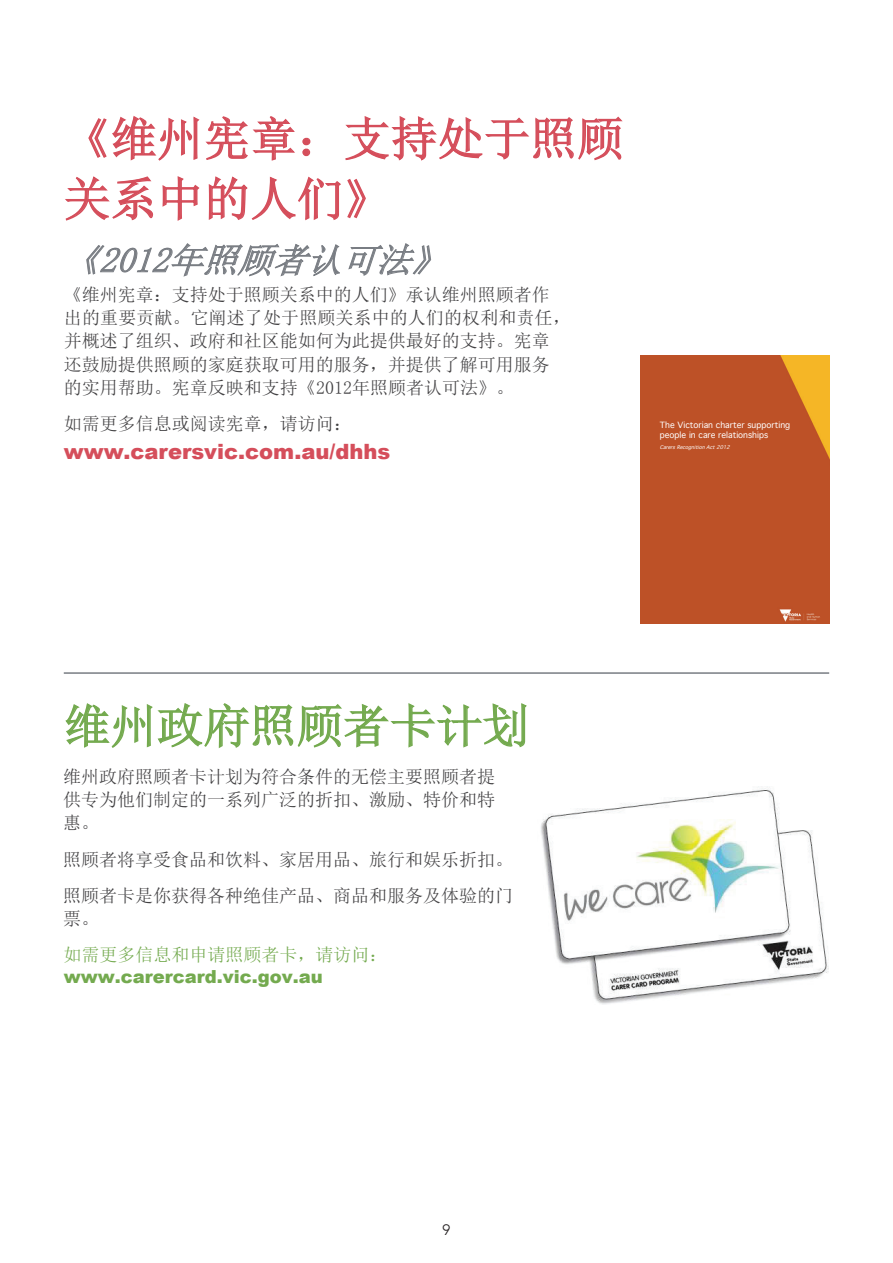
<style>
.page{position:relative;width:893px;height:1263px;background:#fff}
.page>*{position:absolute;margin:0;border:0;box-sizing:border-box;transform-origin:0 0}
.t1{font:46.5px/60.3px "Sim Sun";letter-spacing:.005em;color:#d54e5b}
.t2{font:46.5px "Sim Sun";letter-spacing:.005em;color:#74aa4f}
.t3{font:italic 34.5px "Sim Sun";color:#797d83}
.t4{font:900 21px "Arial";color:#d54e5b}
.t5{font:18px/23.4px "Sim Sun";color:#414042}
.t6{font:900 18px "Arial";color:#74aa4f}
.t7{font:18px "Sim Sun";color:#74aa4f}
.t8{font:300 15px "Avenir";color:#231f20}
.t9{font:8.25px/9.6px "Geneva";color:#fff}
.t10{font:italic 4.95px "Geneva";color:#fff}
</style>
<div class="page">
<img style="left:541px;top:786px;width:287px;height:219px">
<hr style="left:64px;top:672px;width:765px;height:2px;background:#787d83">
<div style="left:640px;top:355px;width:189px;height:268px;background:#bd5127"></div>
<h1 class="t1" style="left:64px;top:108px;width:561px">《维州宪章：支持处于照顾关系中的人们》</h1>
<h2 class="t3" style="left:64px;top:243px;width:394px">《2012年照顾者认可法》</h2>
<p class="t5" style="left:64px;top:282px;width:508px">《维州宪章：支持处于照顾关系中的人们》承认维州照顾者作出的重要贡献。它阐述了处于照顾关系中的人们的权利和责任，并概述了组织、政府和社区能如何为此提供最好的支持。宪章还鼓励提供照顾的家庭获取可用的服务，并提供了解可用服务的实用帮助。宪章反映和支持《2012年照顾者认可法》。</p>
<p class="t5" style="left:64px;top:412px;width:290px">如需更多信息或阅读宪章，请访问：</p>
<p class="t4" style="left:64px;top:436px;width:328px">www.carersvic.com.au/dhhs</p>
<p class="t9" style="left:660px;top:420px;width:132px">The Victorian charter supporting people in care relationships</p>
<p class="t10" style="left:660px;top:444px;width:74px">CarersRecognitionAct2012</p>
<h1 class="t2" style="left:64px;top:702px;width:467px">维州政府照顾者卡计划</h1>
<p class="t5" style="left:63px;top:765px;width:433px;text-align:justify">维州政府照顾者卡计划为符合条件的无偿主要照顾者提供专为他们制定的一系列广泛的折扣、激励、特价和特惠。</p>
<p class="t5" style="left:63px;top:841px;width:451px;line-height:36px">照顾者将享受食品和饮料、家居用品、旅行和娱乐折扣。照顾者卡是你获得各种绝佳产品、商品和服务及体验的门</p>
<p class="t5" style="left:63px;top:907px;width:37px">票。</p>
<p class="t7" style="left:63px;top:945px;width:325px">如需更多信息和申请照顾者卡，请访问：</p>
<p class="t6" style="left:64px;top:963px;width:260px">www.carercard.vic.gov.au</p>
<p class="t8" style="left:443px;top:1221px;width:9px">9</p>
</div>
